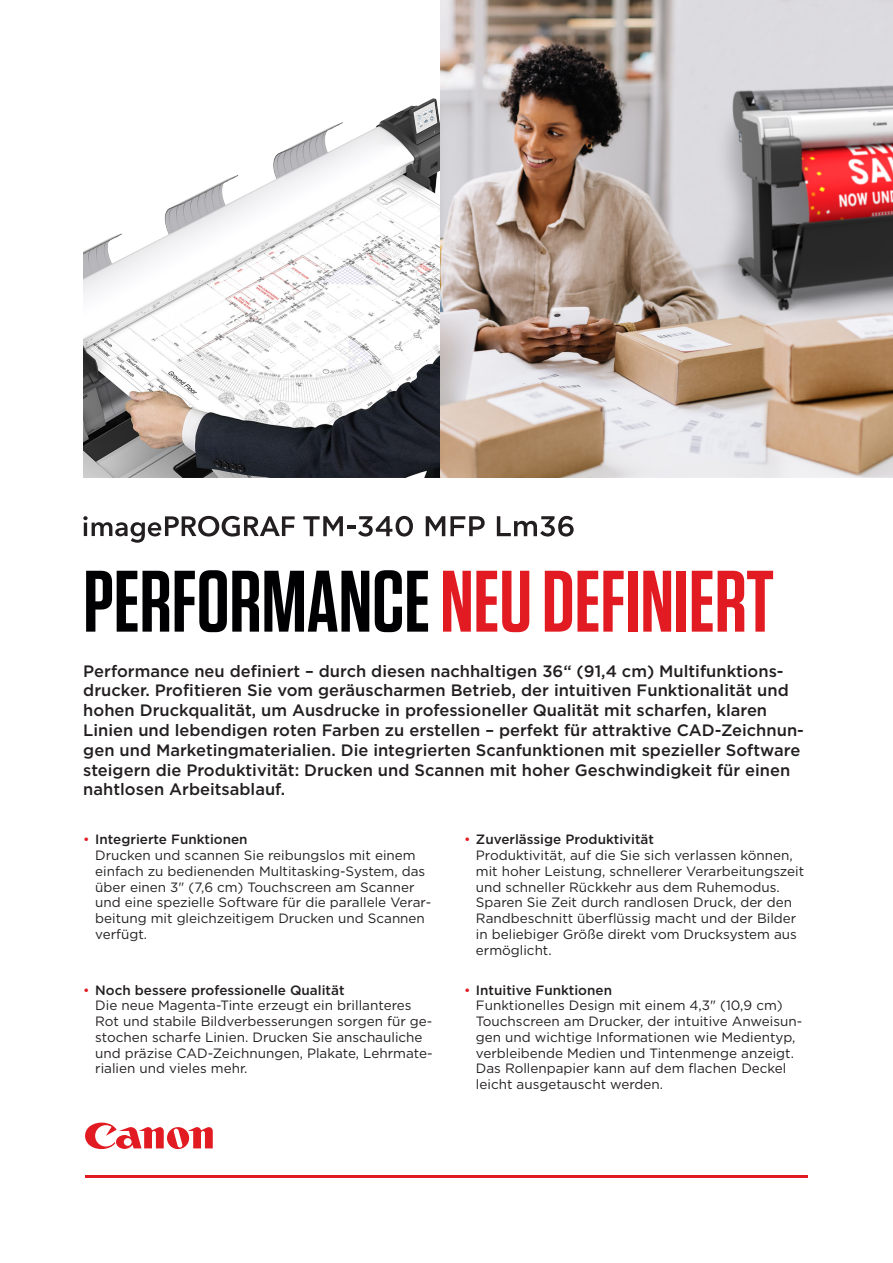
<style>
.page{position:relative;width:893px;height:1263px;background:#fff}
.page>*{position:absolute;margin:0;border:0;box-sizing:border-box;transform-origin:0 0}
.Headline{font:600 87px "Tungsten";color:#e21a21}
.t1{font:500 16.5px/19.8px "Gotham";color:#231f20}
.t2{font:13.5px/15.8px "Gotham";color:#231f20}
.s1{color:#000002}
.s2{color:#e21a21}
.s3{font-weight:500}
</style>
<div class="page">
<svg style="left:85px;top:1122px;width:128px;height:28px"></svg>
<hr style="left:85px;top:1175px;width:723px;height:3px;background:#e21a21">
<svg style="left:83px;top:516px;width:212px;height:27px"></svg>
<svg style="left:303px;top:516px;width:110px;height:20px"></svg>
<svg style="left:426px;top:516px;width:59px;height:20px"></svg>
<svg style="left:497px;top:516px;width:77px;height:20px"></svg>
<img style="left:83px;top:98px;width:357px;height:380px">
<img style="left:440px;top:0;width:453px;height:478px">
<p class="Headline" style="left:83px;top:556px;width:692px"><span class="s1">PERFORMANCE</span> NEU DEFINIERT</p>
<p class="t1" style="left:83px;top:661px;width:722px">Performance neu definiert – durch diesen nachhaltigen 36“ (91,4 cm) Multifunktions&shy;drucker. Profitieren Sie vom geräuscharmen Betrieb, der intuitiven Funktionalität und hohen Druckqualität, um Ausdrucke in professioneller Qualität mit scharfen, klaren Linien und lebendigen roten Farben zu erstellen – perfekt für attraktive CAD-Zeichnun&shy;gen und Marketingmaterialien. Die integrierten Scanfunktionen mit spezieller Software steigern die Produktivität: Drucken und Scannen mit hoher Geschwindigkeit für einen nahtlosen Arbeitsablauf.</p>
<p class="t2" style="left:95px;top:831px;width:338px;text-indent:-12px"><span class="s2">•</span> <span class="s3">Integrierte Funktionen<br></span>Drucken und scannen Sie reibungslos mit einem einfach zu bedienenden Multitasking-System, das über einen 3" (7,6 cm) Touchscreen am Scanner und eine spezielle Software für die parallele Verar&shy;beitung mit gleichzeitigem Drucken und Scannen verfügt.</p>
<p class="t2" style="left:95px;top:982px;width:339px;text-indent:-12px"><span class="s2">•</span> <span class="s3">Noch bessere professionelle Qualität<br></span>Die neue Magenta-Tinte erzeugt ein brillanteres Rot und stabile Bildverbesserungen sorgen für ge&shy;stochen scharfe Linien. Drucken Sie anschauliche und präzise CAD-Zeichnungen, Plakate, Lehrmate&shy;rialien und vieles mehr.</p>
<p class="t2" style="left:476px;top:831px;width:330px;text-indent:-12px"><span class="s2">•</span> <span class="s3">Zuverlässige Produktivität<br></span>Produktivität, auf die Sie sich verlassen können, mit hoher Leistung, schnellerer Verarbeitungszeit und schneller Rückkehr aus dem Ruhemodus.<br>Sparen Sie Zeit durch randlosen Druck, der den Randbeschnitt überflüssig macht und der Bilder in beliebiger Größe direkt vom Drucksystem aus ermöglicht.</p>
<p class="t2" style="left:476px;top:982px;width:328px;text-indent:-12px"><span class="s2">•</span> <span class="s3">Intuitive Funktionen<br></span>Funktionelles Design mit einem 4,3" (10,9 cm)<br>Touchscreen am Drucker, der intuitive Anweisun&shy;gen und wichtige Informationen wie Medientyp, verbleibende Medien und Tintenmenge anzeigt.<br>Das Rollenpapier kann auf dem flachen Deckel leicht ausgetauscht werden.</p>
</div>
